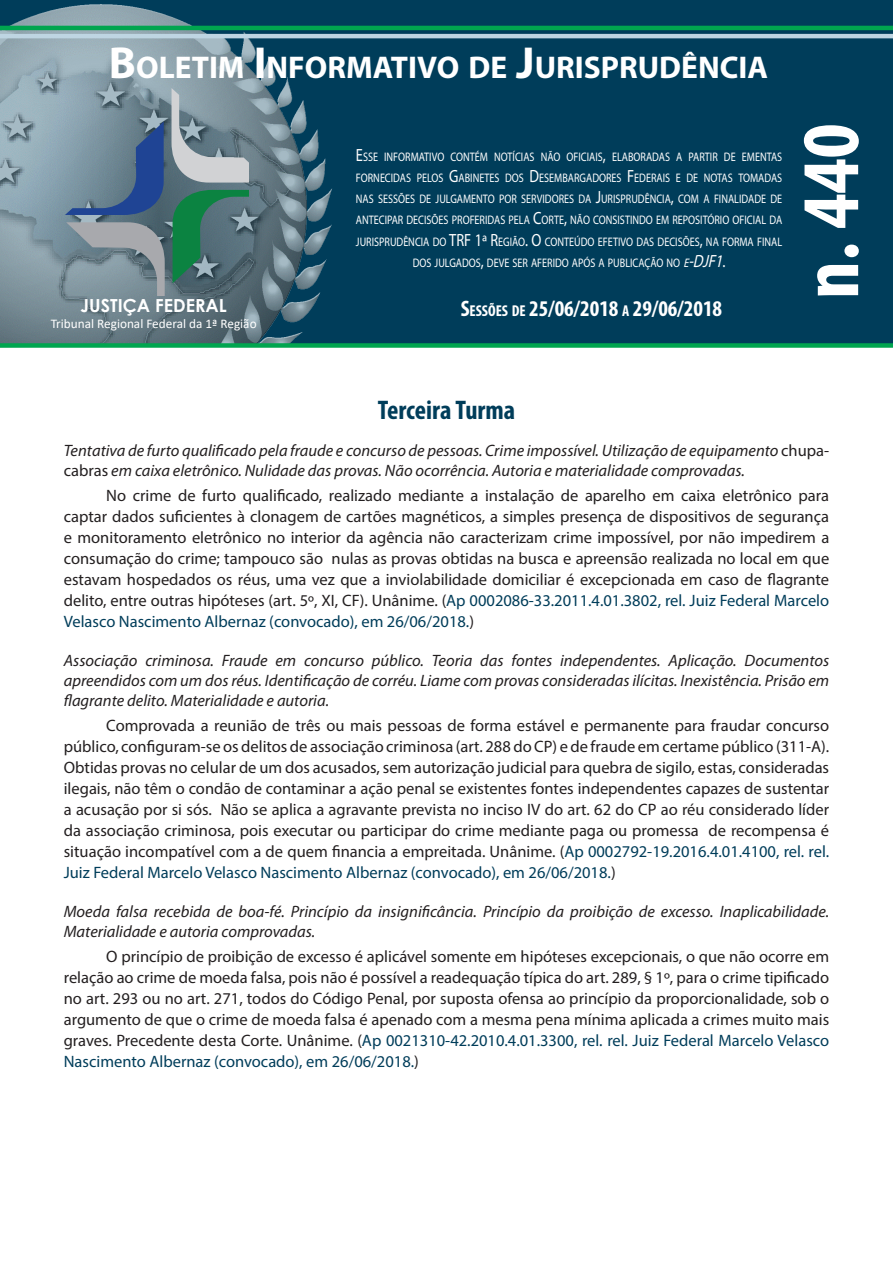
<style>
.page{position:relative;width:893px;height:1263px;background:#fff}
.page>*{position:absolute;margin:0;border:0;box-sizing:border-box;transform-origin:0 0}
.t1{font:700 condensed 82.5px "Myriad Pro";color:#fff}
.t2{font:700 31.5px "Myriad Pro";color:#fff}
.TÍTULO{font:700 condensed 27px "Myriad Pro";color:#003d5a}
.t3{font:700 condensed 22.5px "Myriad Pro";color:#fff}
.t4{font:700 18px "Century Gothic";color:#fff}
.Texto_EMENTA{font:16.5px/21px "Myriad Pro";color:#231f20;text-align:justify}
.Cabeça_EMENTA{font:italic 16.5px/19.8px "Myriad Pro";color:#231f20}
.t5{font:13.2px "Calibri";color:#fff}
.t6{font:12.45px/21.3px "Myriad Pro";color:#fff;text-align:center;scale:.82 1}
.s1{font-size:45px}
.s2{font-size:17.7px}
.s3{font-style:italic}
.s4{font-style:italic;font-size:17.7px}
.s5{font-size:15.75px}
.s6{font-style:normal}
.s7{color:#003d5a}
</style>
<div class="page">
<div style="left:0;top:0;width:893px;height:343px;background:#003d5a"></div>
<img style="left:0;top:4px;width:406px;height:339px">
<hr style="left:0;top:34px;width:893px;height:4px;background:#bed5e2">
<svg style="left:0;top:343px;width:893px;height:5px;background:#0ea558"></svg>
<hr style="left:0;top:26px;width:893px;height:4px;background:#00a54f">
<svg style="left:65px;top:122px;width:99px;height:93px;background:#5a7696"></svg>
<svg style="left:173px;top:190px;width:76px;height:93px;background:#3d7666"></svg>
<svg style="left:66px;top:222px;width:99px;height:74px;background:#86949c"></svg>
<svg style="left:171px;top:88px;width:78px;height:95px;background:#91a0a7"></svg>
<h2 class="t2" style="left:109px;top:47px;width:661px"><span class="s1">B</span>OLETIM <span class="s1">I</span> NFORMATIVO DE <span class="s1">J</span>URISPRUDÊNCIA</h2>
<p class="t6" style="left:356px;top:146px;width:521px"><span class="s2">E</span>SSE INFORMATIVO CONTÉM NOTÍCIAS NÃO OFICIAIS<span class="s2">,</span> ELABORADAS A PARTIR DE EMENTAS FORNECIDAS PELOS <span class="s2">G</span>ABINETES DOS <span class="s2">D</span>ESEMBARGADORES <span class="s2">F</span> EDERAIS E DE NOTAS TOMADAS NAS SESSÕES DE JULGAMENTO POR SERVIDORES DA <span class="s2">J</span>URISPRUDÊNCIA<span class="s2">,</span> COM A FINALIDADE DE ANTECIPAR DECISÕES PROFERIDAS PELA <span class="s2">C</span>ORTE<span class="s2">,</span> NÃO CONSISTINDO EM REPOSITÓRIO OFICIAL DA JURISPRUDÊNCIA DO <span class="s2">TRF 1ª R</span>EGIÃO<span class="s2">. O</span> CONTEÚDO EFETIVO DAS DECISÕES<span class="s2">,</span> NA FORMA FINAL DOS JULGADOS<span class="s2">,</span> DEVE SER AFERIDO APÓS A PUBLICAÇÃO NO <span class="s3">e</span><span class="s4">-DJF1</span><span class="s2">.</span></p>
<p class="t4" style="left:81px;top:292px;width:148px">JUSTIÇA FEDERAL</p>
<h3 class="t3" style="left:461px;top:294px;width:263px">S<span class="s5">ESSÕES DE</span> 25/06/2018 <span class="s5">A</span> 29/06/2018</h3>
<p class="t5" style="left:51px;top:314px;width:207px">Tribunal Regional Federal da 1ª Região</p>
<h1 class="t1" style="left:779px;top:299px;width:177px;rotate:-90deg">n. 440</h1>
<p class="TÍTULO" style="left:378px;top:393px;width:139px">Terceira Turma</p>
<p class="Cabeça_EMENTA" style="left:64px;top:440px;width:767px">Tentativa de furto qualificado pela fraude e concurso de pessoas. Crime impossível. Utilização de equipamento <span class="s6">chupa&shy;cabras</span> em caixa eletrônico. Nulidade das provas. Não ocorrência. Autoria e materialidade comprovadas.</p>
<p class="Texto_EMENTA" style="left:64px;top:485px;width:767px;text-indent:43px">No crime de furto qualificado, realizado mediante a instalação de aparelho em caixa eletrônico para captar dados suficientes à clonagem de cartões magnéticos, a simples presença de dispositivos de segurança e monitoramento eletrônico no interior da agência não caracterizam crime impossível, por não impedirem a consumação do crime; tampouco são nulas as provas obtidas na busca e apreensão realizada no local em que estavam hospedados os réus, uma vez que a inviolabilidade domiciliar é excepcionada em caso de flagrante delito, entre outras hipóteses (art. 5º, XI, CF). Unânime. (<span class="s7">Ap 0002086-33.2011.4.01.3802, rel. Juiz Federal Marcelo Velasco Nascimento Albernaz (convocado), em 26/06/2018.</span>)</p>
<p class="Cabeça_EMENTA" style="left:64px;top:650px;width:767px;text-align:justify">Associação criminosa. Fraude em concurso público. Teoria das fontes independentes. Aplicação. Documentos apreendidos com um dos réus. Identificação de corréu. Liame com provas consideradas ilícitas. Inexistência. Prisão em flagrante delito. Materialidade e autoria.</p>
<p class="Texto_EMENTA" style="left:64px;top:715px;width:767px;text-indent:43px">Comprovada a reunião de três ou mais pessoas de forma estável e permanente para fraudar concurso público, configuram-se os delitos de associação criminosa (art. 288 do CP) e de fraude em certame público (311-A).<br>Obtidas provas no celular de um dos acusados, sem autorização judicial para quebra de sigilo, estas, consideradas ilegais, não têm o condão de contaminar a ação penal se existentes fontes independentes capazes de sustentar a acusação por si sós. Não se aplica a agravante prevista no inciso IV do art. 62 do CP ao réu considerado líder da associação criminosa, pois executar ou participar do crime mediante paga ou promessa de recompensa é situação incompatível com a de quem financia a empreitada. Unânime. (<span class="s7">Ap 0002792-19.2016.4.01.4100, rel. rel.<br>Juiz Federal Marcelo Velasco Nascimento Albernaz (convocado), em 26/06/2018.</span>)</p>
<p class="Cabeça_EMENTA" style="left:64px;top:901px;width:767px">Moeda falsa recebida de boa-fé. Princípio da insignificância. Princípio da proibição de excesso. Inaplicabilidade.<br>Materialidade e autoria comprovadas.</p>
<p class="Texto_EMENTA" style="left:64px;top:946px;width:767px;text-indent:43px">O princípio de proibição de excesso é aplicável somente em hipóteses excepcionais, o que não ocorre em relação ao crime de moeda falsa, pois não é possível a readequação típica do art. 289, § 1º, para o crime tipificado no art. 293 ou no art. 271, todos do Código Penal, por suposta ofensa ao princípio da proporcionalidade, sob o argumento de que o crime de moeda falsa é apenado com a mesma pena mínima aplicada a crimes muito mais graves. Precedente desta Corte. Unânime. (<span class="s7">Ap 0021310-42.2010.4.01.3300, rel. rel. Juiz Federal Marcelo Velasco Nascimento Albernaz (convocado), em 26/06/2018.</span>)</p>
</div>
